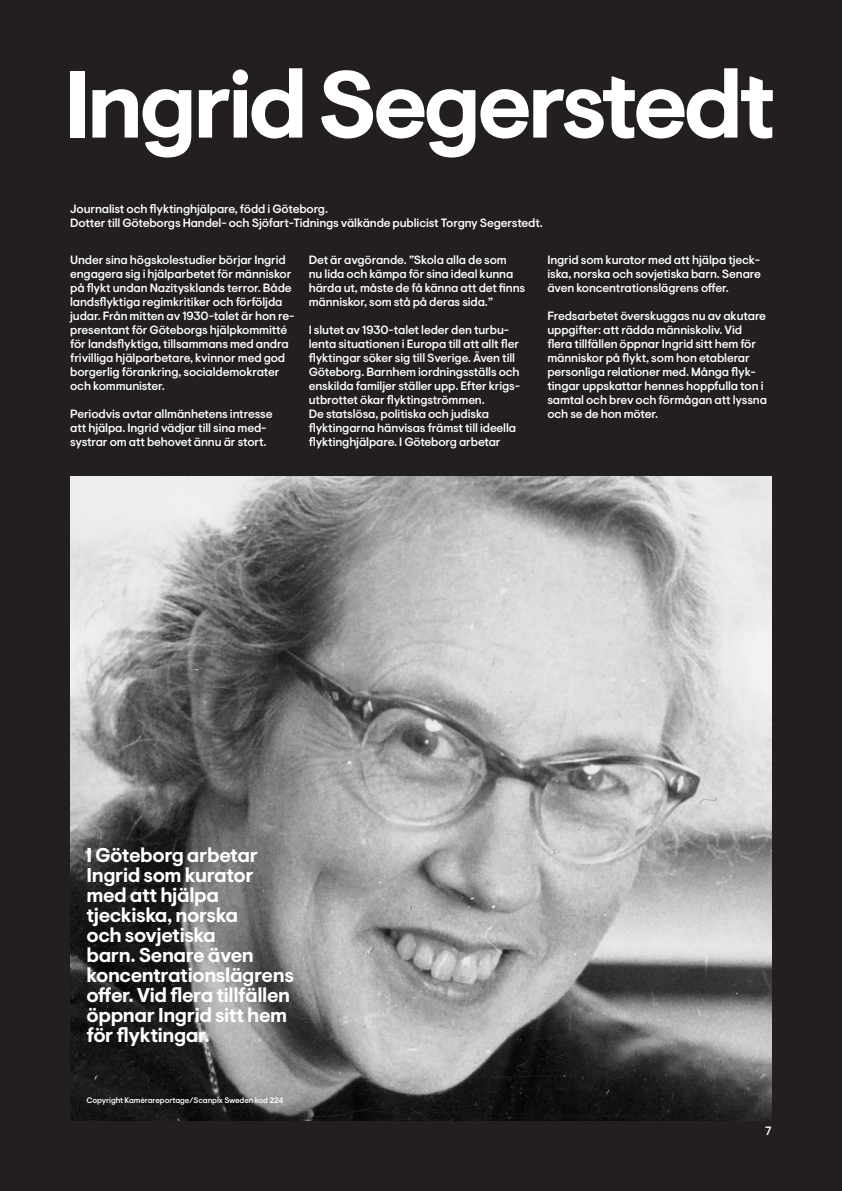
<style>
.page{position:relative;width:842px;height:1191px;background:#231f20}
.page>*{position:absolute;margin:0;border:0;box-sizing:border-box;transform-origin:0 0}
.t1{font:700 94.9px "Visuelt Pro";letter-spacing:-.045em;color:#fff}
.ingress_mindre{font:700 20px/20px "Visuelt Pro";letter-spacing:-.02em;color:#fff}
.Text_12pt{font:500 12px/14px "Visuelt Pro";letter-spacing:-.01em;color:#fff}
.t2{font:500 8px "Visuelt Pro";letter-spacing:-.01em;color:#fff}
</style>
<div class="page">
<img style="left:70px;top:476px;width:702px;height:644px">
<p class="t1" style="left:64px;top:49px;width:714px">Ingrid Segerstedt</p>
<p class="Text_12pt" style="left:70px;top:202px;width:474px">Journalist och flyktinghjälpare, född i Göteborg.<br>Dotter till Göteborgs Handel- och Sjöfart-Tidnings välkände publicist Torgny Segerstedt.</p>
<p class="Text_12pt" style="left:70px;top:253px;width:226px">Under sina högskolestudier börjar Ingrid engagera sig i hjälparbetet för människor på flykt undan Nazitysklands terror. Både landsflyktiga regimkritiker och förföljda judar. Från mitten av 1930-talet är hon re&shy;presentant för Göteborgs hjälpkommitté för landsflyktiga, tillsammans med andra frivilliga hjälparbetare, kvinnor med god borgerlig förankring, socialdemokrater och kommunister.</p>
<p class="Text_12pt" style="left:70px;top:407px;width:204px">Periodvis avtar allmänhetens intresse att hjälpa. Ingrid vädjar till sina med&shy;systrar om att behovet ännu är stort.</p>
<p class="Text_12pt" style="left:309px;top:253px;width:218px">Det är avgörande. ”Skola alla de som<br>nu lida och kämpa för sina ideal kunna härda ut, måste de få känna att det finns människor, som stå på deras sida.”</p>
<p class="Text_12pt" style="left:309px;top:323px;width:213px">I slutet av 1930-talet leder den turbu&shy;lenta situationen i Europa till att allt fler flyktingar söker sig till Sverige. Även till Göteborg. Barnhem iordningsställs och enskilda familjer ställer upp. Efter krigs&shy;utbrottet ökar flyktingströmmen.</p>
<p class="Text_12pt" style="left:309px;top:407px;width:209px">De statslösa, politiska och judiska flyktingarna hänvisas främst till ideella flyktinghjälpare. I Göteborg arbetar</p>
<p class="Text_12pt" style="left:547px;top:253px;width:215px;text-align:justify">Ingrid som kurator med att hjälpa tjeck&shy;iska, norska och sovjetiska barn. Senare även koncentrationslägrens offer.</p>
<p class="Text_12pt" style="left:547px;top:309px;width:221px">Fredsarbetet överskuggas nu av akutare uppgifter: att rädda människoliv. Vid flera tillfällen öppnar Ingrid sitt hem för människor på flykt, som hon etablerar personliga relationer med. Många flyk&shy;tingar uppskattar hennes hoppfulla ton i samtal och brev och förmågan att lyssna och se de hon möter.</p>
<p class="ingress_mindre" style="left:86px;top:846px;width:209px">I Göteborg arbetar<br>Ingrid som kurator med att hjälpa tjeckiska, norska<br>och sovjetiska<br>barn. Senare även koncentrationslägrens offer. Vid flera tillfällen öppnar Ingrid sitt hem för flyktingar.</p>
<p class="t2" style="left:86px;top:1095px;width:198px">Copyright Kamerareportage/Scanpix Sweden kod 224</p>
<p class="Text_12pt" style="left:765px;top:1124px;width:8px">7</p>
</div>
